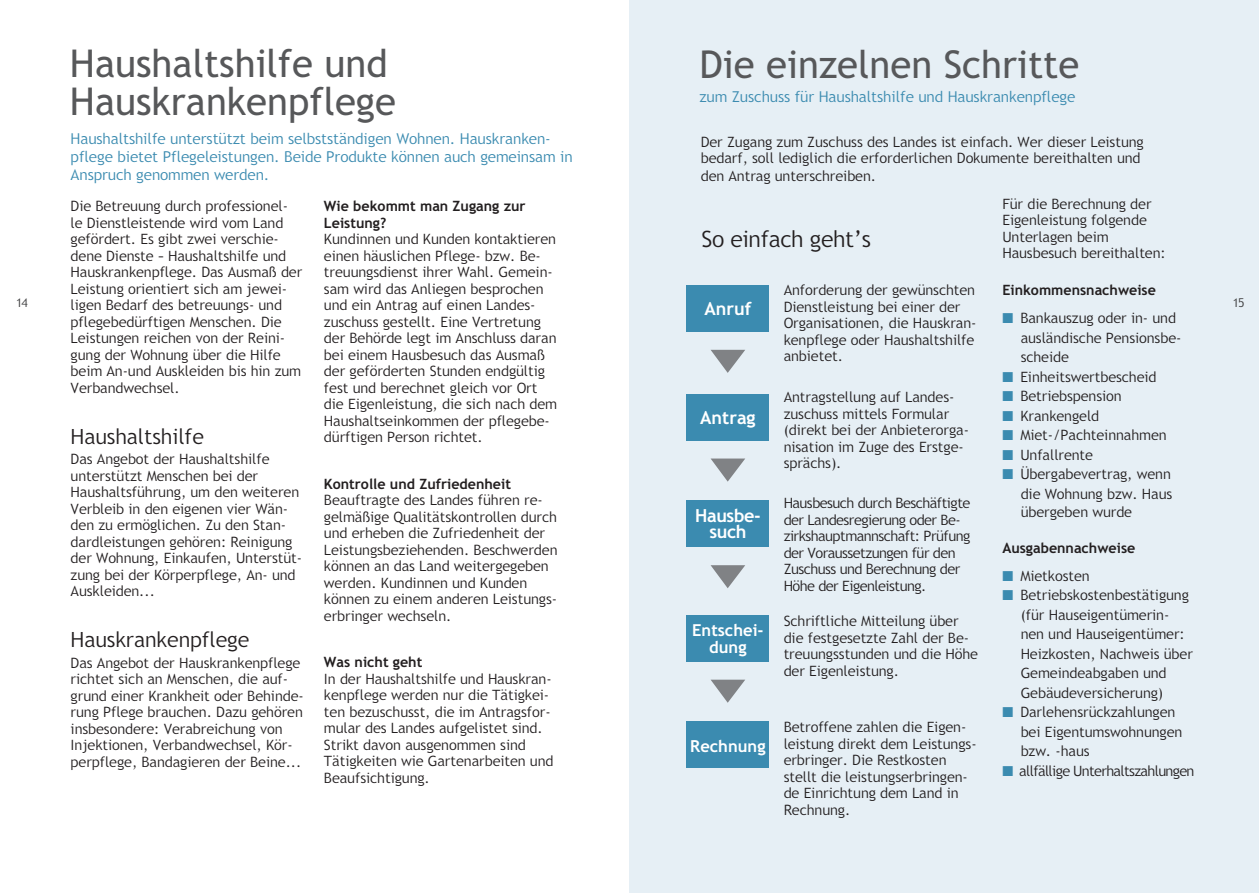
<style>
.page{position:relative;width:1259px;height:893px;background:#fff}
.page>*{position:absolute;margin:0;border:0;box-sizing:border-box;transform-origin:0 0}
.t1{font:38.4px/37.5px "Trebuchet SBG2";color:#57585a}
.t2{font:300 22.5px "Trebuchet SBG2";letter-spacing:-.01em;color:#231f20}
.t3{font:300 21px "Trebuchet SBG2";color:#231f20}
.t4{font:700 18px "Trebuchet SBG2";color:#fff}
.t5{font:700 18px/16.5px "Trebuchet SBG2";letter-spacing:-.02em;color:#fff;text-align:center}
.t6{font:700 16.5px/16.5px "Trebuchet SBG2";color:#fff;text-align:center}
.t7{font:300 15px/18px "Trebuchet SBG2";color:#3b8bb0}
.t8{font:300 14.25px/16.5px "Trebuchet SBG2";color:#231f20}
.t9{font:300 14.25px/16.5px "Trebuchet SBG2";letter-spacing:-.03em;color:#231f20}
.t10{font:700 14.25px/16.5px "Trebuchet SBG2";color:#231f20}
.t11{font:300 14.25px "Trebuchet SBG2";letter-spacing:-.04em;color:#231f20}
.t12{font:300 12px "Trebuchet SBG2";color:#3e3e3f}
.s1{color:#3b8bb0}
</style>
<div class="page">
<div style="left:629px;top:0;width:630px;height:893px;background:#e6eff5"></div>
<svg style="left:711px;top:350px;width:34px;height:23px"></svg>
<svg style="left:711px;top:459px;width:34px;height:23px"></svg>
<svg style="left:710px;top:565px;width:35px;height:23px"></svg>
<svg style="left:711px;top:680px;width:34px;height:23px"></svg>
<div style="left:687px;top:394px;width:82px;height:46px;background:#3b8bb0"></div>
<div style="left:687px;top:285px;width:82px;height:47px;background:#3b8bb0"></div>
<div style="left:687px;top:500px;width:82px;height:47px;background:#3b8bb0"></div>
<div style="left:687px;top:615px;width:82px;height:47px;background:#3b8bb0"></div>
<div style="left:687px;top:722px;width:82px;height:46px;background:#3b8bb0"></div>
<p class="t12" style="left:17px;top:295px;width:13px">14</p>
<h1 class="t1" style="left:70px;top:45px;width:328px">Haushaltshilfe und<br>Hauskrankenpflege</h1>
<p class="t7" style="left:71px;top:130px;width:503px">Haushaltshilfe unterstützt beim selbstständigen Wohnen. Hauskranken&shy;pflege bietet Pflegeleistungen. Beide Produkte können auch gemeinsam in<br>Anspruch genommen werden.</p>
<p class="t8" style="left:71px;top:198px;width:233px">Die Betreuung durch professionel&shy;le Dienstleistende wird vom Land gefördert. Es gibt zwei verschie&shy;dene Dienste – Haushaltshilfe und<br>Hauskrankenpflege. Das Ausmaß der<br>Leistung orientiert sich am jewei&shy;ligen Bedarf des betreuungs- und pflegebedürftigen Menschen. Die<br>Leistungen reichen von der Reini&shy;gung der Wohnung über die Hilfe beim An-und Auskleiden bis hin zum<br>Verbandwechsel.</p>
<h3 class="t3" style="left:71px;top:424px;width:135px">Haushaltshilfe</h3>
<p class="t8" style="left:71px;top:451px;width:233px">Das Angebot der Haushaltshilfe unterstützt Menschen bei der<br>Haushaltsführung, um den weiteren<br>Verbleib in den eigenen vier Wän&shy;den zu ermöglichen. Zu den Stan&shy;dardleistungen gehören: Reinigung der Wohnung, Einkaufen, Unterstüt&shy;zung bei der Körperpflege, An- und<br>Auskleiden...</p>
<h3 class="t3" style="left:71px;top:627px;width:180px">Hauskrankenpflege</h3>
<p class="t8" style="left:71px;top:655px;width:235px">Das Angebot der Hauskrankenpflege richtet sich an Menschen, die auf&shy;grund einer Krankheit oder Behinde&shy;rung Pflege brauchen. Dazu gehören insbesondere: Verabreichung von Injektionen, Verbandwechsel, Kör&shy;perpflege, Bandagieren der Beine...</p>
<p class="t10" style="left:324px;top:198px;width:203px">Wie bekommt man Zugang zur<br>Leistung?</p>
<p class="t8" style="left:324px;top:231px;width:235px">Kundinnen und Kunden kontaktieren einen häuslichen Pflege- bzw. Be&shy;treuungsdienst ihrer Wahl. Gemein&shy;sam wird das Anliegen besprochen und ein Antrag auf einen Landes&shy;zuschuss gestellt. Eine Vertretung der Behörde legt im Anschluss daran bei einem Hausbesuch das Ausmaß der geförderten Stunden endgültig fest und berechnet gleich vor Ort die Eigenleistung, die sich nach dem Haushaltseinkommen der pflegebe&shy;dürftigen Person richtet.</p>
<p class="t10" style="left:324px;top:475px;width:188px">Kontrolle und Zufriedenheit</p>
<p class="t8" style="left:324px;top:492px;width:235px">Beauftragte des Landes führen re&shy;gelmäßige Qualitätskontrollen durch und erheben die Zufriedenheit der Leistungsbeziehenden. Beschwerden können an das Land weitergegeben werden. Kundinnen und Kunden können zu einem anderen Leistungs&shy;erbringer wechseln.</p>
<p class="t10" style="left:324px;top:654px;width:100px">Was nicht geht</p>
<p class="t8" style="left:324px;top:670px;width:231px">In der Haushaltshilfe und Hauskran&shy;kenpflege werden nur die Tätigkei&shy;ten bezuschusst, die im Antragsfor&shy;mular des Landes aufgelistet sind.<br>Strikt davon ausgenommen sind<br>Tätigkeiten wie Gartenarbeiten und<br>Beaufsichtigung.</p>
<h1 class="t1" style="left:699px;top:46px;width:381px">Die einzelnen Schritte</h1>
<p class="t7" style="left:699px;top:88px;width:377px">zum Zuschuss für Haushaltshilfe und Hauskrankenpflege</p>
<p class="t8" style="left:701px;top:134px;width:444px">Der Zugang zum Zuschuss des Landes ist einfach. Wer dieser Leistung bedarf, soll lediglich die erforderlichen Dokumente bereithalten und</p>
<p class="t8" style="left:701px;top:168px;width:177px">den Antrag unterschreiben.</p>
<h2 class="t2" style="left:701px;top:225px;width:171px">So einfach geht’s</h2>
<p class="t4" style="left:704px;top:298px;width:48px">Anruf</p>
<p class="t4" style="left:700px;top:406px;width:57px">Antrag</p>
<p class="t5" style="left:695px;top:507px;width:67px">Hausbe&shy;such</p>
<p class="t6" style="left:692px;top:622px;width:73px">Entschei&shy;dung</p>
<p class="t6" style="left:690px;top:737px;width:77px">Rechnung</p>
<p class="t8" style="left:783px;top:282px;width:194px">Anforderung der gewünschten<br>Dienstleistung bei einer der<br>Organisationen, die Hauskran&shy;kenpflege oder Haushaltshilfe anbietet.</p>
<p class="t8" style="left:783px;top:389px;width:187px">Antragstellung auf Landes&shy;zuschuss mittels Formular (direkt bei der Anbieterorga&shy;nisation im Zuge des Erstge&shy;sprächs).</p>
<p class="t9" style="left:783px;top:495px;width:188px">Hausbesuch durch Beschäftigte der Landesregierung oder Be&shy;zirkshauptmannschaft: Prüfung der Voraussetzungen für den<br>Zuschuss und Berechnung der<br>Höhe der Eigenleistung.</p>
<p class="t8" style="left:783px;top:613px;width:196px">Schriftliche Mitteilung über die festgesetzte Zahl der Be&shy;treuungsstunden und die Höhe der Eigenleistung.</p>
<p class="t8" style="left:783px;top:719px;width:194px">Betroffene zahlen die Eigen&shy;leistung direkt dem Leistungs&shy;erbringer. Die Restkosten stellt die leistungserbringen&shy;de Einrichtung dem Land in<br>Rechnung.</p>
<p class="t8" style="left:1002px;top:196px;width:165px">Für die Berechnung der<br>Eigenleistung folgende<br>Unterlagen beim<br>Hausbesuch bereithalten:</p>
<p class="t10" style="left:1002px;top:282px;width:155px">Einkommensnachweise</p>
<p class="t8" style="left:1020px;top:309px;width:162px;line-height:19.5px;text-indent:-18px"><span class="s1">■</span> Bankauszug oder in- und ausländische Pensionsbe&shy;scheide</p>
<p class="t8" style="left:1002px;top:368px;width:156px"><span class="s1">■</span> Einheitswertbescheid</p>
<p class="t8" style="left:1002px;top:388px;width:121px"><span class="s1">■</span> Betriebspension</p>
<p class="t8" style="left:1002px;top:407px;width:98px"><span class="s1">■</span> Krankengeld</p>
<p class="t8" style="left:1002px;top:427px;width:166px"><span class="s1">■</span> Miet-/Pachteinnahmen</p>
<p class="t8" style="left:1002px;top:446px;width:92px"><span class="s1">■</span> Unfallrente</p>
<p class="t8" style="left:1002px;top:464px;width:171px;line-height:19.5px;text-align:right"><span class="s1">■</span> Übergabevertrag, wenn die Wohnung bzw. Haus</p>
<p class="t8" style="left:1020px;top:503px;width:113px">übergeben wurde</p>
<p class="t10" style="left:1002px;top:539px;width:134px">Ausgabennachweise</p>
<p class="t8" style="left:1002px;top:567px;width:89px"><span class="s1">■</span> Mietkosten</p>
<p class="t8" style="left:1020px;top:585px;width:174px;line-height:19.5px;text-indent:-18px"><span class="s1">■</span> Betriebskostenbestätigung (für Hauseigentümerin&shy;nen und Hauseigentümer:<br>Heizkosten, Nachweis über<br>Gemeindeabgaben und<br>Gebäudeversicherung)</p>
<p class="t8" style="left:1020px;top:702px;width:163px;line-height:19.5px;text-indent:-18px"><span class="s1">■</span> Darlehensrückzahlungen bei Eigentumswohnungen bzw. -haus</p>
<p class="t11" style="left:1002px;top:762px;width:193px"><span class="s1">■</span> allfällige Unterhaltszahlungen</p>
<p class="t12" style="left:1233px;top:295px;width:13px">15</p>
</div>
